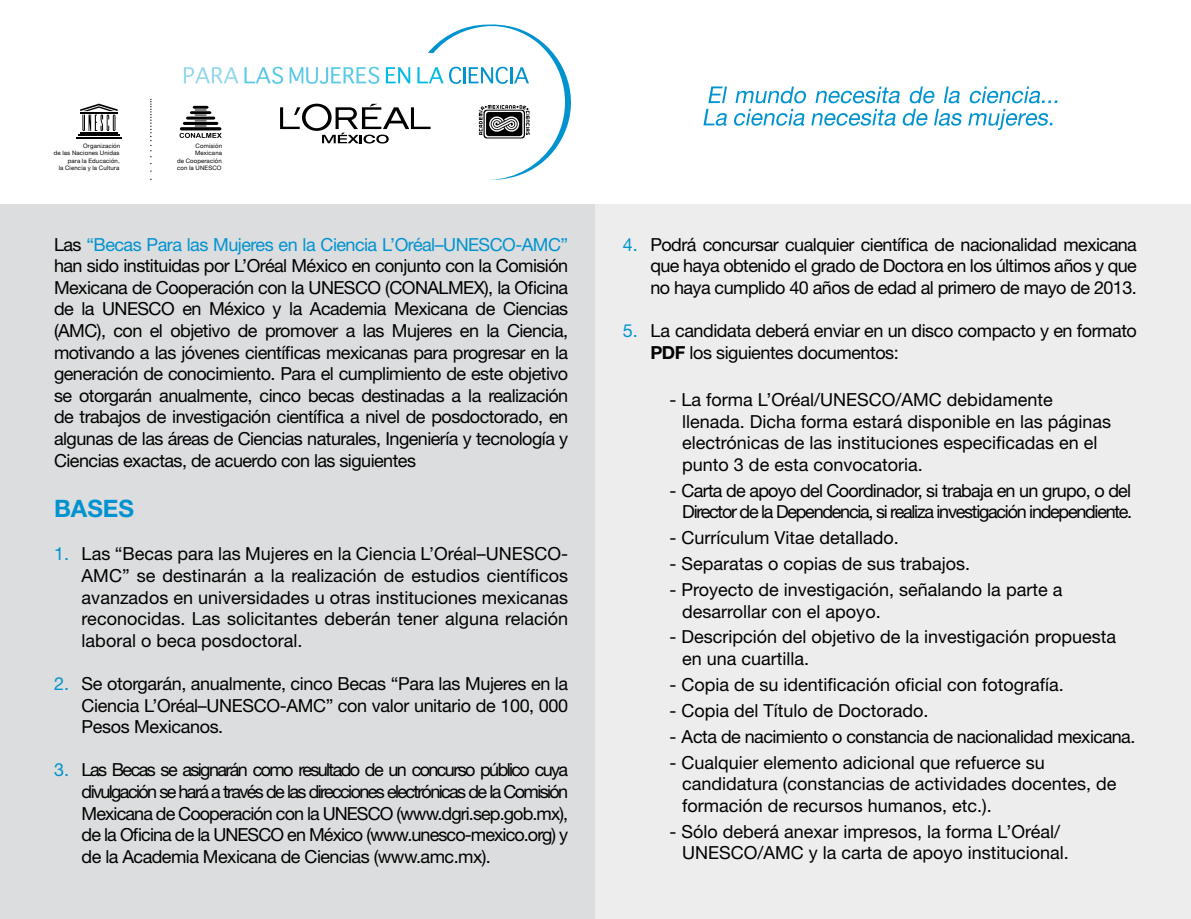
<style>
.page{position:relative;width:1191px;height:919px;background:#fff}
.page>*{position:absolute;margin:0;border:0;box-sizing:border-box;transform-origin:0 0}
.t1{font:700 24px "Helvetica Neue LT Std";color:#0093d0}
.t2{font:18px/21.6px "Helvetica Neue LT Std";color:#000;text-align:justify}
.t3{font:18px/21.6px "Helvetica Neue LT Std";letter-spacing:-.07em;color:#000;text-align:right}
.t4{font:18px/21.6px "Helvetica Neue LT Std";letter-spacing:-.025em;color:#000}
.t5{font:18px "Helvetica Neue LT Std";letter-spacing:-.03em;color:#000}
.t6{font:6px/7.4px "Helvetica Neue";letter-spacing:.02em;color:#000;text-align:right}
.s1{color:#0093d0}
.s2{font-weight:700}
</style>
<div class="page">
<div style="left:0;top:204px;width:595px;height:714px;background:#dcddde"></div>
<div style="left:595px;top:204px;width:596px;height:714px;background:#ededee"></div>
<svg style="left:150px;top:99px;width:1px;height:58px"></svg>
<svg style="left:184px;top:67px;width:54px;height:16px"></svg>
<hr style="left:80px;top:132px;width:38px;height:1px;background:#000">
<hr style="left:78px;top:134px;width:42px;height:2px;background:#000">
<hr style="left:76px;top:137px;width:46px;height:2px;background:#000">
<svg style="left:80px;top:104px;width:38px;height:27px"></svg>
<hr style="left:183px;top:122px;width:35px;height:3px;background:#000;border-radius:2px">
<hr style="left:180px;top:127px;width:41px;height:3px;background:#000;border-radius:2px">
<hr style="left:186px;top:117px;width:29px;height:3px;background:#000;border-radius:2px">
<hr style="left:190px;top:111px;width:21px;height:3px;background:#000;border-radius:2px">
<hr style="left:193px;top:106px;width:15px;height:3px;background:#000;border-radius:2px">
<svg style="left:195px;top:109px;width:11px;height:18px"></svg>
<svg style="left:179px;top:133px;width:43px;height:5px"></svg>
<svg style="left:244px;top:24px;width:327px;height:156px"></svg>
<svg style="left:708px;top:86px;width:19px;height:17px"></svg>
<svg style="left:735px;top:86px;width:71px;height:17px"></svg>
<svg style="left:815px;top:86px;width:85px;height:17px"></svg>
<svg style="left:909px;top:86px;width:26px;height:17px"></svg>
<svg style="left:943px;top:86px;width:17px;height:17px"></svg>
<svg style="left:969px;top:86px;width:88px;height:17px"></svg>
<svg style="left:703px;top:109px;width:225px;height:17px"></svg>
<svg style="left:934px;top:109px;width:28px;height:17px"></svg>
<svg style="left:968px;top:109px;width:84px;height:21px"></svg>
<p class="t6" style="left:54px;top:142px;width:68px">Organización<br>de las Naciones Unidas para la Educación,<br>la Ciencia y la Cultura</p>
<p class="t6" style="left:177px;top:142px;width:47px">Comisión<br>Mexicana<br>de Cooperación con la UNESCO</p>
<p class="t2" style="left:54px;top:233px;width:516px">Las <span class="s1">“Becas Para las Mujeres en la Ciencia L’Oréal–UNESCO-AMC” </span>han sido instituidas por L’Oréal México en conjunto con la Comisión Mexicana de Cooperación con la UNESCO (CONALMEX), la Oficina de la UNESCO en México y la Academia Mexicana de Ciencias (AMC), con el objetivo de promover a las Mujeres en la Ciencia, motivando a las jóvenes científicas mexicanas para progresar en la generación de conocimiento. Para el cumplimiento de este objetivo se otorgarán anualmente, cinco becas destinadas a la realización de trabajos de investigación científica a nivel de posdoctorado, en algunas de las áreas de Ciencias naturales, Ingeniería y tecnología y Ciencias exactas, de acuerdo con las siguientes</p>
<h1 class="t1" style="left:54px;top:493px;width:82px">BASES</h1>
<p class="t2" style="left:82px;top:543px;width:488px;text-indent:-28px"><span class="s1">1.</span> Las “Becas para las Mujeres en la Ciencia L’Oréal–UNESCO-AMC” se destinarán a la realización de estudios científicos avanzados en universidades u otras instituciones mexicanas reconocidas. Las solicitantes deberán tener alguna relación laboral o beca posdoctoral.</p>
<p class="t2" style="left:82px;top:672px;width:488px;text-indent:-28px"><span class="s1">2.</span> Se otorgarán, anualmente, cinco Becas “Para las Mujeres en la Ciencia L’Oréal–UNESCO-AMC” con valor unitario de 100, 000<br>Pesos Mexicanos.</p>
<p class="t2" style="left:82px;top:759px;width:488px;text-indent:-28px"><span class="s1">3.</span> Las Becas se asignarán como resultado de un concurso público cuya divulgación se hará a través de las direcciones electrónicas de la Comisión Mexicana de Cooperación con la UNESCO (www.dgri.sep.gob.mx), de la Oficina de la UNESCO en México (www.unesco-mexico.org) y de la Academia Mexicana de Ciencias (www.amc.mx).</p>
<p class="t2" style="left:650px;top:233px;width:488px;text-indent:-28px"><span class="s1">4.</span> Podrá concursar cualquier científica de nacionalidad mexicana que haya obtenido el grado de Doctora en los últimos años y que no haya cumplido 40 años de edad al primero de mayo de 2013.</p>
<p class="t4" style="left:650px;top:319px;width:488px;text-indent:-28px"><span class="s1">5.</span> La candidata deberá enviar en un disco compacto y en formato<br><span class="s2">PDF</span> los siguientes documentos:</p>
<p class="t2" style="left:682px;top:388px;width:430px;text-align:left;text-indent:-13px">- La forma L’Oréal/UNESCO/AMC debidamente llenada. Dicha forma estará disponible en las páginas electrónicas de las instituciones especificadas en el punto 3 de esta convocatoria.</p>
<p class="t3" style="left:669px;top:479px;width:464px">- Carta de apoyo del Coordinador, si trabaja en un grupo, o del<br>Director de la Dependencia, si realiza investigación independiente.</p>
<p class="t2" style="left:669px;top:526px;width:231px">- Currículum Vitae detallado.</p>
<p class="t2" style="left:669px;top:552px;width:302px">- Separatas o copias de sus trabajos.</p>
<p class="t2" style="left:682px;top:578px;width:381px;text-indent:-13px">- Proyecto de investigación, señalando la parte a desarrollar con el apoyo.</p>
<p class="t2" style="left:682px;top:626px;width:435px;text-indent:-13px">- Descripción del objetivo de la investigación propuesta en una cuartilla.</p>
<p class="t2" style="left:669px;top:673px;width:396px">- Copia de su identificación oficial con fotografía.</p>
<p class="t2" style="left:669px;top:699px;width:261px">- Copia del Título de Doctorado.</p>
<p class="t5" style="left:669px;top:725px;width:467px">- Acta de nacimiento o constancia de nacionalidad mexicana.</p>
<p class="t2" style="left:682px;top:751px;width:436px;text-align:left;text-indent:-13px">- Cualquier elemento adicional que refuerce su candidatura (constancias de actividades docentes, de formación de recursos humanos, etc.).</p>
<p class="t2" style="left:682px;top:820px;width:388px;text-indent:-13px">- Sólo deberá anexar impresos, la forma L’Oréal/<br>UNESCO/AMC y la carta de apoyo institucional.</p>
</div>
